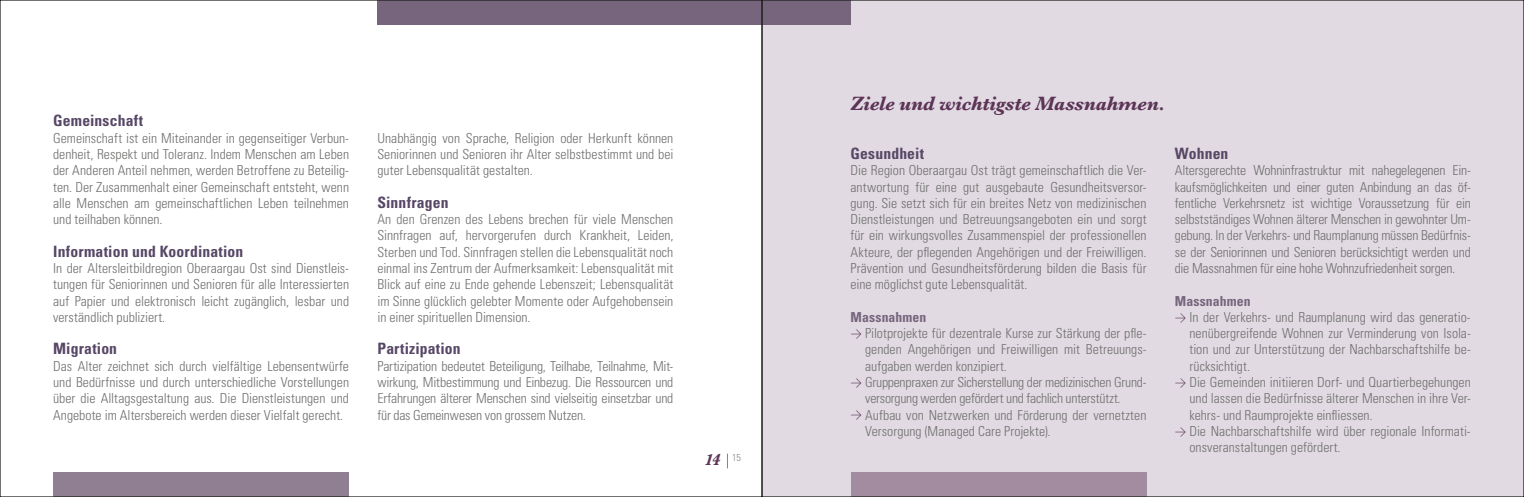
<style>
.page{position:relative;width:1524px;height:497px;background:#fff}
.page>*{position:absolute;margin:0;border:0;box-sizing:border-box;transform-origin:0 0}
.t1{font:italic 700 20px "Baskerville";letter-spacing:-.015em;color:#5c3456}
.t2{font:italic 700 16.25px "Baskerville";color:#5c3456}
.t3{font:700 condensed 15.62px "Univers";letter-spacing:.01em;color:#574766}
.t4{font:300 condensed 13.75px/16.2px "Univers";color:#70706f;text-align:justify}
.t5{font:300 condensed 13.75px "Univers";letter-spacing:-.02em;color:#70706f}
.t6{font:700 condensed 13.75px "Univers";letter-spacing:.005em;color:#76657d}
.t7{font:300 condensed 10px "Univers";color:#878787}
.s1{font-family:"DIN";font-stretch:normal;font-size:11.25px;color:#5c3456}
</style>
<div class="page">
<div style="left:762px;top:0;width:762px;height:496px;background:#e1dae2"></div>
<div style="left:850px;top:471px;width:296px;height:25px;background:#a38ca0"></div>
<div style="left:53px;top:471px;width:296px;height:25px;background:#907f93"></div>
<div style="left:377px;top:0;width:385px;height:25px;background:#76657d"></div>
<div style="left:762px;top:0;width:88px;height:25px;background:#76657d"></div>
<svg style="left:727px;top:453px;width:1px;height:15px"></svg>
<p class="t3" style="left:53px;top:111px;width:92px">Gemeinschaft</p>
<p class="t4" style="left:53px;top:129px;width:297px">Gemeinschaft ist ein Miteinander in gegenseitiger Verbun&shy;denheit, Respekt und Toleranz. Indem Menschen am Leben der Anderen Anteil nehmen, werden Betroffene zu Beteilig&shy;ten. Der Zusammenhalt einer Gemeinschaft entsteht, wenn alle Menschen am gemeinschaftlichen Leben teilnehmen und teilhaben können.</p>
<p class="t3" style="left:53px;top:241px;width:192px">Information und Koordination</p>
<p class="t4" style="left:53px;top:259px;width:297px">In der Altersleitbildregion Oberaargau Ost sind Dienstleis&shy;tungen für Seniorinnen und Senioren für alle Interessierten auf Papier und elektronisch leicht zugänglich, lesbar und verständlich publiziert.</p>
<p class="t3" style="left:53px;top:339px;width:65px">Migration</p>
<p class="t4" style="left:53px;top:357px;width:297px">Das Alter zeichnet sich durch vielfältige Lebensentwürfe und Bedürfnisse und durch unterschiedliche Vorstellungen über die Alltagsgestaltung aus. Die Dienstleistungen und Angebote im Altersbereich werden dieser Vielfalt gerecht.</p>
<p class="t4" style="left:377px;top:129px;width:297px">Unabhängig von Sprache, Religion oder Herkunft können Seniorinnen und Senioren ihr Alter selbstbestimmt und bei guter Lebensqualität gestalten.</p>
<p class="t3" style="left:377px;top:192px;width:73px">Sinnfragen</p>
<p class="t4" style="left:377px;top:211px;width:297px">An den Grenzen des Lebens brechen für viele Menschen Sinnfragen auf, hervorgerufen durch Krankheit, Leiden, Sterben und Tod. Sinnfragen stellen die Lebensqualität noch einmal ins Zentrum der Aufmerksamkeit: Lebensqualität mit Blick auf eine zu Ende gehende Lebenszeit; Lebensqualität im Sinne glücklich gelebter Momente oder Aufgehobensein in einer spirituellen Dimension.</p>
<p class="t3" style="left:377px;top:339px;width:85px">Partizipation</p>
<p class="t4" style="left:377px;top:357px;width:297px">Partizipation bedeutet Beteiligung, Teilhabe, Teilnahme, Mit&shy;wirkung, Mitbestimmung und Einbezug. Die Ressourcen und Erfahrungen älterer Menschen sind vielseitig einsetzbar und für das Gemeinwesen von grossem Nutzen.</p>
<p class="t2" style="left:704px;top:448px;width:17px">14</p>
<p class="t7" style="left:732px;top:450px;width:10px">15</p>
<h1 class="t1" style="left:850px;top:90px;width:316px">Ziele und wichtigste Massnahmen.</h1>
<p class="t3" style="left:850px;top:144px;width:75px">Gesundheit</p>
<p class="t4" style="left:850px;top:162px;width:297px">Die Region Oberaargau Ost trägt gemeinschaftlich die Ver&shy;antwortung für eine gut ausgebaute Gesundheitsversor&shy;gung. Sie setzt sich für ein breites Netz von medizinischen Dienstleistungen und Betreuungsangeboten ein und sorgt für ein wirkungsvolles Zusammenspiel der professionellen Akteure, der pflegenden Angehörigen und der Freiwilligen.<br>Prävention und Gesundheitsförderung bilden die Basis für eine möglichst gute Lebensqualität.</p>
<p class="t6" style="left:850px;top:308px;width:77px">Massnahmen</p>
<p class="t4" style="left:850px;top:324px;width:297px"><span class="s1">&gt;</span> Pilotprojekte für dezentrale Kurse zur Stärkung der pfle-</p>
<p class="t4" style="left:865px;top:341px;width:283px">genden Angehörigen und Freiwilligen mit Betreuungs-</p>
<p class="t4" style="left:865px;top:357px;width:143px">aufgaben werden konzipiert.</p>
<p class="t5" style="left:850px;top:373px;width:297px"><span class="s1">&gt;</span> Gruppenpraxen zur Sicherstellung der medizinischen Grund-</p>
<p class="t5" style="left:865px;top:389px;width:257px">versorgung werden gefördert und fachlich unterstützt.</p>
<p class="t4" style="left:850px;top:406px;width:297px"><span class="s1">&gt;</span> Aufbau von Netzwerken und Förderung der vernetzten</p>
<p class="t4" style="left:865px;top:422px;width:187px">Versorgung (Managed Care Projekte).</p>
<p class="t3" style="left:1175px;top:144px;width:55px">Wohnen</p>
<p class="t4" style="left:1175px;top:162px;width:297px">Altersgerechte Wohninfrastruktur mit nahegelegenen Ein&shy;kaufsmöglichkeiten und einer guten Anbindung an das öf&shy;fentliche Verkehrsnetz ist wichtige Voraussetzung für ein selbstständiges Wohnen älterer Menschen in gewohnter Um&shy;gebung. In der Verkehrs- und Raumplanung müssen Bedürfnis&shy;se der Seniorinnen und Senioren berücksichtigt werden und die Massnahmen für eine hohe Wohnzufriedenheit sorgen.</p>
<p class="t6" style="left:1175px;top:292px;width:77px">Massnahmen</p>
<p class="t4" style="left:1175px;top:308px;width:297px"><span class="s1">&gt;</span> In der Verkehrs- und Raumplanung wird das generatio-</p>
<p class="t4" style="left:1189px;top:324px;width:283px">nenübergreifende Wohnen zur Verminderung von Isola-</p>
<p class="t4" style="left:1189px;top:341px;width:283px">tion und zur Unterstützung der Nachbarschaftshilfe be-</p>
<p class="t4" style="left:1189px;top:357px;width:62px">rücksichtigt.</p>
<p class="t4" style="left:1175px;top:373px;width:297px"><span class="s1">&gt;</span> Die Gemeinden initiieren Dorf- und Quartierbegehungen</p>
<p class="t4" style="left:1189px;top:389px;width:283px">und lassen die Bedürfnisse älterer Menschen in ihre Ver-</p>
<p class="t4" style="left:1189px;top:406px;width:184px">kehrs- und Raumprojekte einfliessen.</p>
<p class="t4" style="left:1175px;top:422px;width:297px"><span class="s1">&gt;</span> Die Nachbarschaftshilfe wird über regionale Informati-</p>
<p class="t4" style="left:1189px;top:438px;width:153px">onsveranstaltungen gefördert.</p>
</div>
